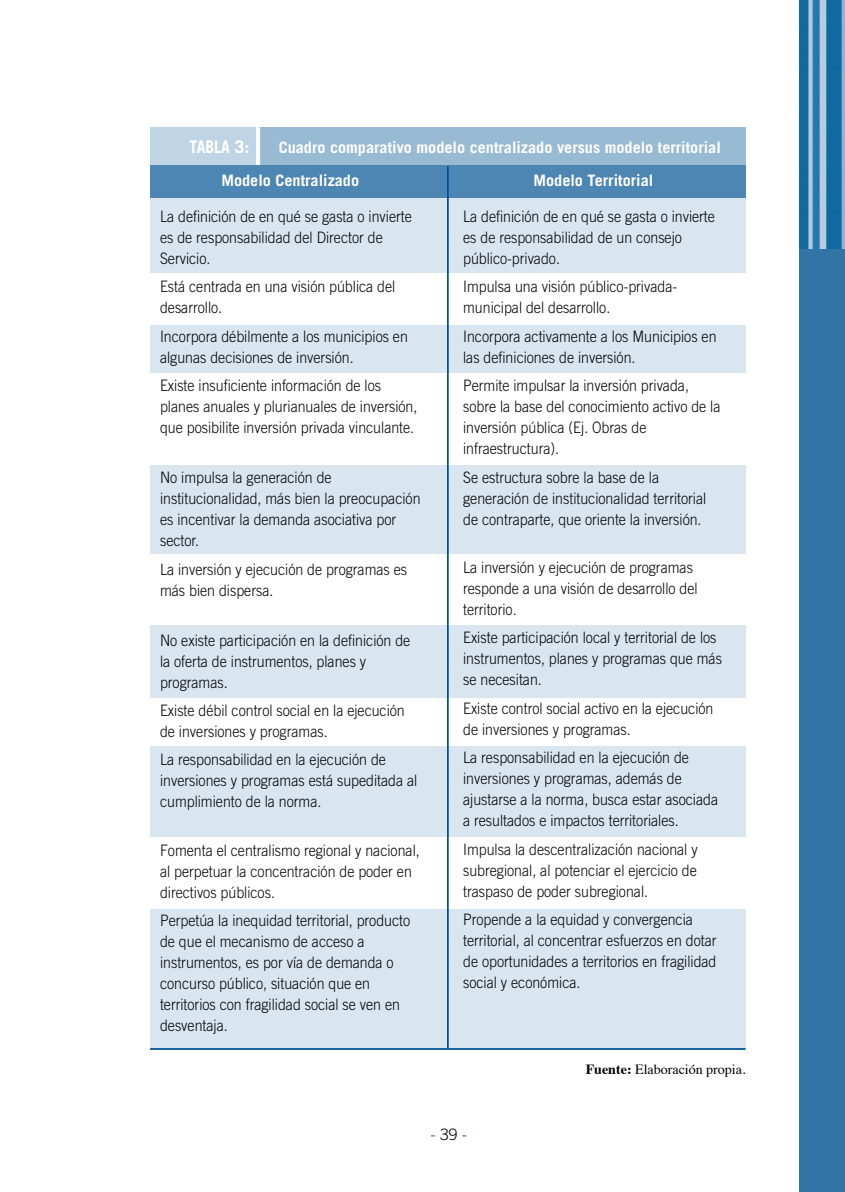
<style>
.page{position:relative;width:845px;height:1192px;background:#fff}
.page>*{position:absolute;margin:0;border:0;box-sizing:border-box;transform-origin:0 0}
.t1{font:700 17.5px "Trade Gothic";color:#fff;scale:.9 1}
.t2{font:300 15.75px/21px "Trade Gothic";color:#000;scale:.9 1}
.t3{font:700 15.75px/33.4px "Trade Gothic";color:#fff}
.t4{font:300 15.75px "Trade Gothic";color:#004182}
.t5{font:14px "Times";color:#000}
.s1{color:#000}
.s2{font-weight:700}
</style>
<div class="page">
<div style="left:150px;top:909px;width:595px;height:140px;background:#d9e5ef"></div>
<div style="left:799px;top:1px;width:46px;height:1190px;background:#3374a7"></div>
<img style="left:799px;top:1px;width:46px;height:248px">
<hr style="left:150px;top:1048px;width:595px;height:2px;background:#005291">
<div style="left:150px;top:198px;width:595px;height:74px;background:#d9e5ef"></div>
<div style="left:150px;top:325px;width:595px;height:47px;background:#d9e5ef"></div>
<div style="left:150px;top:465px;width:595px;height:89px;background:#d9e5ef"></div>
<div style="left:150px;top:625px;width:595px;height:73px;background:#d9e5ef"></div>
<div style="left:150px;top:746px;width:595px;height:91px;background:#d9e5ef"></div>
<div style="left:258px;top:127px;width:487px;height:38px;background:#99bad3"></div>
<div style="left:150px;top:127px;width:106px;height:38px;background:#bfd4e4"></div>
<hr style="left:257px;top:127px;width:3px;height:53px;background:#fff">
<div style="left:150px;top:165px;width:595px;height:33px;background:#4d86b2"></div>
<hr style="left:447px;top:166px;width:2px;height:883px;background:#005291">
<p class="t1" style="left:189px;top:136px;width:68px">TABLA 3:</p>
<p class="t3" style="left:221px;top:130px;width:501px;text-indent:57px">Cuadro comparativo modelo centralizado versus modelo territorial<br>Modelo Centralizado</p>
<p class="t2" style="left:160px;top:206px;width:281px">La definición de en qué se gasta o invierte es de responsabilidad del Director de<br>Servicio.</p>
<p class="t2" style="left:160px;top:276px;width:263px">Está centrada en una visión pública del desarrollo.</p>
<p class="t2" style="left:160px;top:326px;width:277px">Incorpora débilmente a los municipios en algunas decisiones de inversión.</p>
<p class="t2" style="left:160px;top:375px;width:287px">Existe insuficiente información de los planes anuales y plurianuales de inversión, que posibilite inversión privada vinculante.</p>
<p class="t2" style="left:160px;top:467px;width:291px">No impulsa la generación de institucionalidad, más bien la preocupación es incentivar la demanda asociativa por sector.</p>
<p class="t2" style="left:160px;top:558px;width:276px">La inversión y ejecución de programas es más bien dispersa.</p>
<p class="t2" style="left:160px;top:629px;width:280px">No existe participación en la definición de la oferta de instrumentos, planes y programas.</p>
<p class="t2" style="left:160px;top:700px;width:273px">Existe débil control social en la ejecución de inversiones y programas.</p>
<p class="t2" style="left:160px;top:749px;width:287px">La responsabilidad en la ejecución de inversiones y programas está supeditada al cumplimiento de la norma.</p>
<p class="t2" style="left:160px;top:839px;width:290px">Fomenta el centralismo regional y nacional, al perpetuar la concentración de poder en directivos públicos.</p>
<p class="t2" style="left:160px;top:910px;width:279px">Perpetúa la inequidad territorial, producto de que el mecanismo de acceso a instrumentos, es por vía de demanda o concurso público, situación que en territorios con fragilidad social se ven en desventaja.</p>
<p class="t3" style="left:533px;top:163px;width:121px">Modelo Territorial</p>
<p class="t2" style="left:463px;top:206px;width:281px">La definición de en qué se gasta o invierte es de responsabilidad de un consejo público-privado.</p>
<p class="t2" style="left:463px;top:276px;width:239px">Impulsa una visión público-privada&shy;municipal del desarrollo.</p>
<p class="t2" style="left:463px;top:326px;width:283px">Incorpora activamente a los Municipios en las definiciones de inversión.</p>
<p class="t2" style="left:463px;top:375px;width:287px">Permite impulsar la inversión privada, sobre la base del conocimiento activo de la inversión pública (Ej. Obras de infraestructura).</p>
<p class="t2" style="left:463px;top:466px;width:272px">Se estructura sobre la base de la generación de institucionalidad territorial de contraparte, que oriente la inversión.</p>
<p class="t2" style="left:463px;top:557px;width:262px">La inversión y ejecución de programas responde a una visión de desarrollo del territorio.</p>
<p class="t2" style="left:463px;top:627px;width:289px">Existe participación local y territorial de los instrumentos, planes y programas que más se necesitan.</p>
<p class="t2" style="left:463px;top:697px;width:280px">Existe control social activo en la ejecución de inversiones y programas.</p>
<p class="t2" style="left:463px;top:747px;width:285px">La responsabilidad en la ejecución de inversiones y programas, además de ajustarse a la norma, busca estar asociada a resultados e impactos territoriales.</p>
<p class="t2" style="left:463px;top:838px;width:262px;text-align:justify">Impulsa la descentralización nacional y subregional, al potenciar el ejercicio de traspaso de poder subregional.</p>
<p class="t2" style="left:463px;top:909px;width:283px">Propende a la equidad y convergencia territorial, al concentrar esfuerzos en dotar de oportunidades a territorios en fragilidad social y económica.</p>
<p class="t4" style="left:430px;top:1125px;width:38px">- <span class="s1">39</span> -</p>
<p class="t5" style="left:586px;top:1063px;width:161px"><span class="s2">Fuente:</span> Elaboración propia.</p>
</div>
